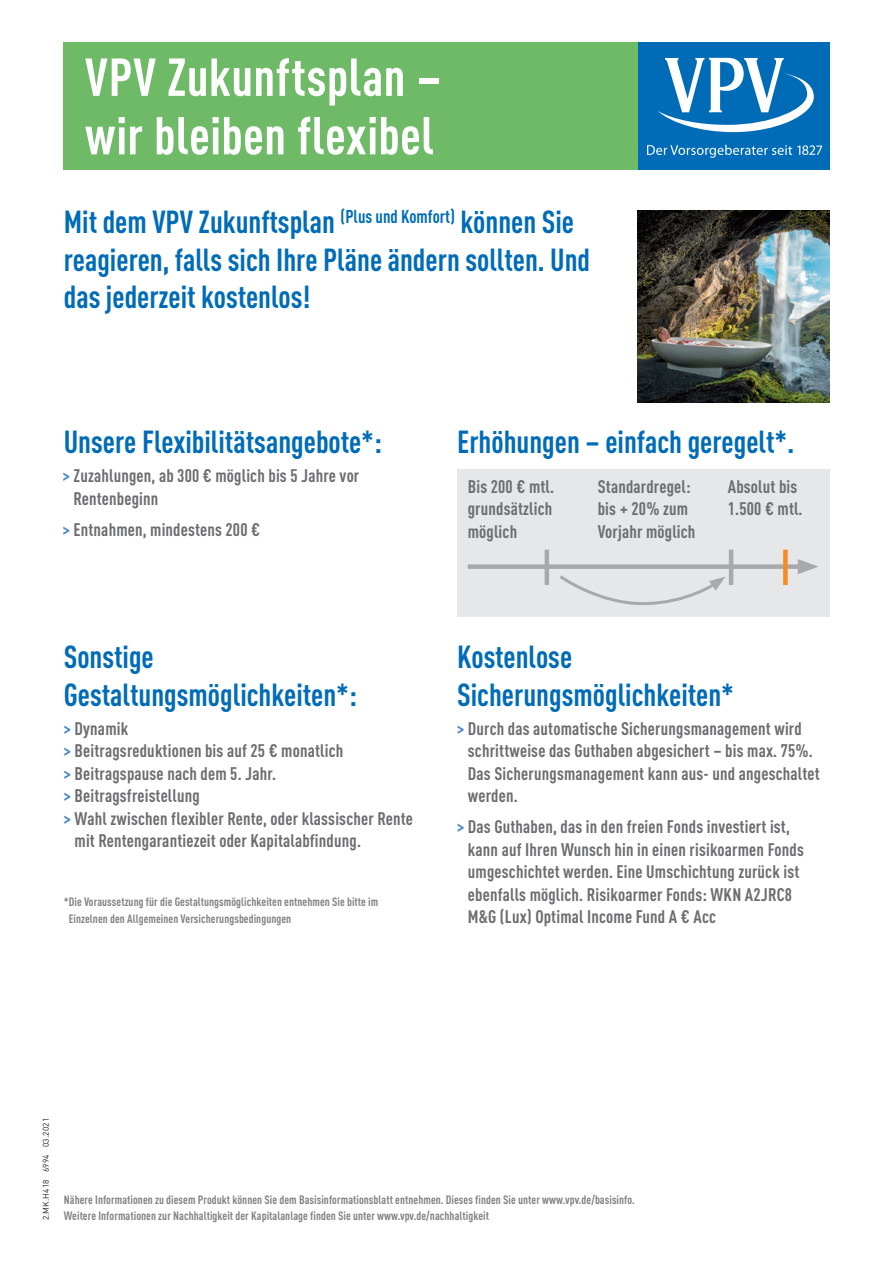
<style>
.page{position:relative;width:893px;height:1263px;background:#fff}
.page>*{position:absolute;margin:0;border:0;box-sizing:border-box;transform-origin:0 0}
.t1{font:700 condensed 52.5px/58.5px "DINOT";letter-spacing:.01em;color:#fff}
.t2{font:700 condensed 31.5px/37.5px "DINOT";color:#006cb7}
.t3{font:700 condensed 18px/22.5px "DINOT";letter-spacing:.01em;color:#6c6d70}
.t4{font:700 condensed 12px/16.5px "DINOT";letter-spacing:.005em;color:#808285}
.t5{font:8.25px "DINOT";letter-spacing:.025em;color:#231f20}
.s1{color:#4c89c7}
</style>
<div class="page">
<div style="left:64px;top:43px;width:680px;height:127px;background:#6eba66"></div>
<div style="left:638px;top:43px;width:191px;height:127px;background:#006cb7"></div>
<svg style="left:647px;top:145px;width:175px;height:13px"></svg>
<svg style="left:658px;top:58px;width:156px;height:74px"></svg>
<div style="left:457px;top:469px;width:372px;height:148px;background:#e6e7e9"></div>
<div style="left:468px;top:564px;width:338px;height:5px;background:#a8a9ad"></div>
<svg style="left:798px;top:559px;width:20px;height:15px"></svg>
<svg style="left:560px;top:575px;width:165px;height:30px"></svg>
<hr style="left:545px;top:550px;width:4px;height:35px;background:#a8a9ad">
<hr style="left:729px;top:550px;width:4px;height:35px;background:#a8a9ad">
<div style="left:783px;top:550px;width:5px;height:35px;background:#f68b1f"></div>
<img style="left:638px;top:211px;width:191px;height:191px">
<h1 class="t1" style="left:85px;top:44px;width:357px">VPV Zukunftsplan – wir bleiben flexibel</h1>
<h2 class="t2" style="left:64px;top:201px;width:528px">Mit dem VPV Zukunftsplan <sup>(Plus</sup> <sup>und</sup> <sup>Komfort)</sup> können Sie reagieren, falls sich Ihre Pläne ändern sollten. Und das jederzeit kostenlos!</h2>
<h2 class="t2" style="left:64px;top:421px;width:320px">Unsere Flexibilitätsangebote*:</h2>
<h2 class="t2" style="left:457px;top:421px;width:339px">Erhöhungen – einfach geregelt*.</h2>
<p class="t3" style="left:74px;top:463px;width:287px;text-indent:-11px"><span class="s1">&gt;</span> Zuzahlungen, ab 300 € möglich bis 5 Jahre vor<br>Rentenbeginn</p>
<p class="t3" style="left:63px;top:516px;width:199px"><span class="s1">&gt;</span> Entnahmen, mindestens 200 €</p>
<h2 class="t2" style="left:64px;top:636px;width:295px">Sonstige<br>Gestaltungsmöglichkeiten*:</h2>
<p class="t3" style="left:64px;top:716px;width:66px"><span class="s1">&gt;</span> Dynamik</p>
<p class="t3" style="left:64px;top:738px;width:281px"><span class="s1">&gt;</span> Beitragsreduktionen bis auf 25 € monatlich</p>
<p class="t3" style="left:64px;top:761px;width:214px"><span class="s1">&gt;</span> Beitragspause nach dem 5. Jahr.</p>
<p class="t3" style="left:64px;top:783px;width:138px"><span class="s1">&gt;</span> Beitragsfreistellung</p>
<p class="t3" style="left:64px;top:806px;width:351px"><span class="s1">&gt;</span> Wahl zwischen flexibler Rente, oder klassischer Rente</p>
<p class="t3" style="left:75px;top:828px;width:288px">mit Rentengarantiezeit oder Kapitalabfindung.</p>
<p class="t4" style="left:69px;top:893px;width:311px;text-indent:-5px">*Die Voraussetzung für die Gestaltungsmöglichkeiten entnehmen Sie bitte im<br>Einzelnen den Allgemeinen Versicherungsbedingungen</p>
<p class="t3" style="left:468px;top:474px;width:88px;text-align:justify">Bis 200 € mtl. grundsätzlich möglich</p>
<p class="t3" style="left:598px;top:474px;width:99px">Standardregel: bis + 20% zum<br>Vorjahr möglich</p>
<p class="t3" style="left:728px;top:474px;width:76px">Absolut bis<br>1.500 € mtl.</p>
<h2 class="t2" style="left:457px;top:636px;width:278px">Kostenlose<br>Sicherungsmöglichkeiten*</h2>
<p class="t3" style="left:468px;top:716px;width:353px;text-indent:-11px"><span class="s1">&gt;</span> Durch das automatische Sicherungsmanagement wird schrittweise das Guthaben abgesichert – bis max. 75%.<br>Das Sicherungsmanagement kann aus- und angeschaltet werden.</p>
<p class="t3" style="left:468px;top:814px;width:337px;text-indent:-11px"><span class="s1">&gt;</span> Das Guthaben, das in den freien Fonds investiert ist, kann auf Ihren Wunsch hin in einen risikoarmen Fonds umgeschichtet werden. Eine Umschichtung zurück ist ebenfalls möglich. Risikoarmer Fonds: WKN A2JRC8<br>M&amp;G (Lux) Optimal Income Fund A € Acc</p>
<p class="t5" style="left:40px;top:1220px;width:104px;rotate:-90deg">2.MK.H418 6994 03.2021</p>
<p class="t4" style="left:64px;top:1190px;width:573px">Nähere Informationen zu diesem Produkt können Sie dem Basisinformationsblatt entnehmen. Dieses finden Sie unter www.vpv.de/basisinfo.<br>Weitere Informationen zur Nachhaltigkeit der Kapitalanlage finden Sie unter www.vpv.de/nachhaltigkeit</p>
</div>
